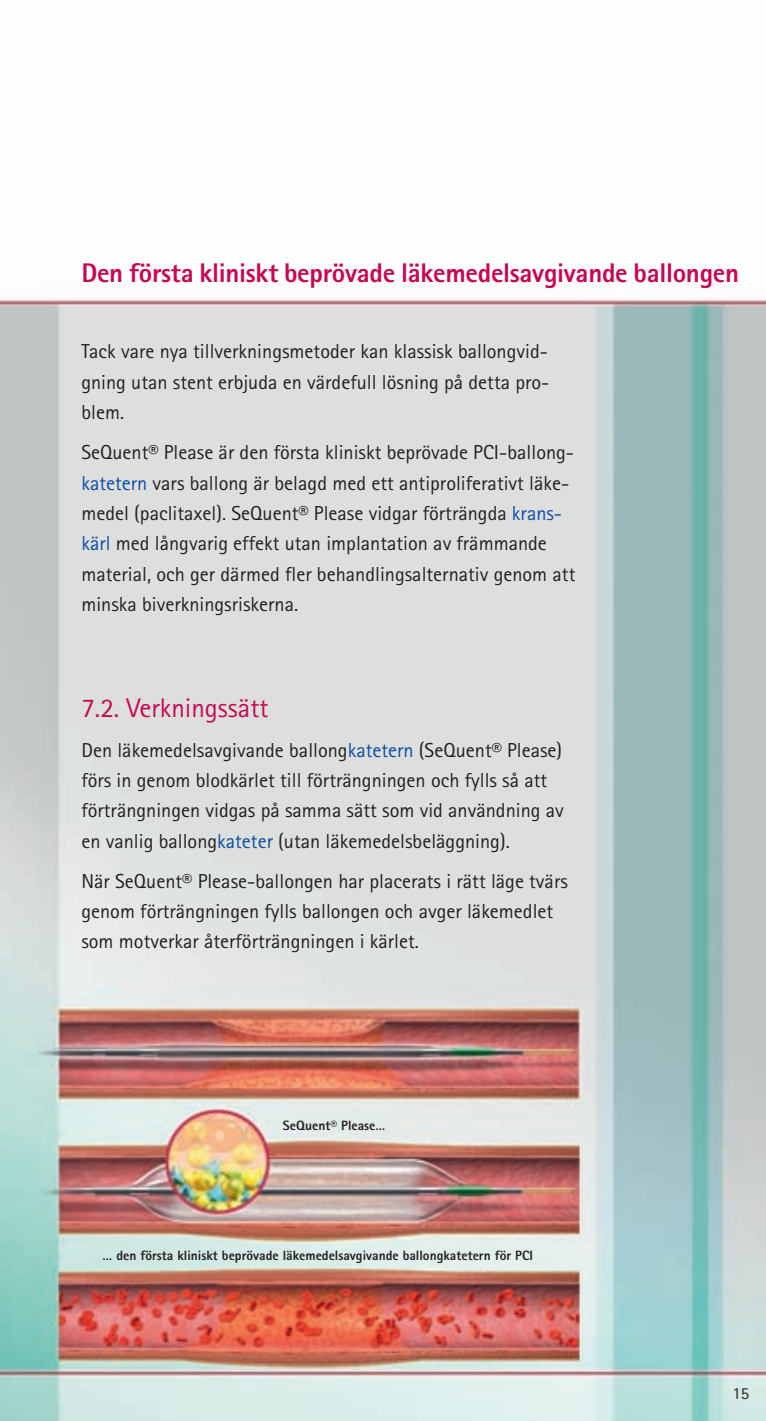
<style>
.page{position:relative;width:766px;height:1421px;background:#fff}
.page>*{position:absolute;margin:0;border:0;box-sizing:border-box;transform-origin:0 0}
.t1{font:800 27px "Rotis Sans Serif";letter-spacing:-.01em;color:#c70851}
.t2{font:27px "Rotis Sans Serif";color:#c70851}
.t3{font:20.25px/30.4px "Rotis Sans Serif";color:#231f20}
.t4{font:16.88px "Rotis Sans Serif";color:#231f20}
.t5{font:800 13.5px "Rotis Sans Serif";color:#231f20}
.s1{color:#0d4da1}
</style>
<div class="page">
<img style="left:0;top:298px;width:765px;height:1123px">
<h1 class="t1" style="left:81px;top:263px;width:659px">Den första kliniskt beprövade läkemedelsavgivande ballongen</h1>
<p class="t3" style="left:81px;top:338px;width:469px;text-align:justify">Tack vare nya tillverkningsmetoder kan klassisk ballongvid&shy;gning utan stent erbjuda en värdefull lösning på detta pro&shy;blem.</p>
<p class="t3" style="left:81px;top:439px;width:495px">SeQuent® Please är den första kliniskt beprövade PCI-ballong&shy;<span class="s1">katetern</span> vars ballong är belagd med ett antiproliferativt läke&shy;medel (paclitaxel). SeQuent® Please vidgar förträngda <span class="s1">krans&shy;kärl</span> med långvarig effekt utan implantation av främmande material, och ger därmed fler behandlingsalternativ genom att minska biverkningsriskerna.</p>
<h1 class="t2" style="left:81px;top:698px;width:188px">7.2. Verkningssätt</h1>
<p class="t3" style="left:81px;top:736px;width:484px">Den läkemedelsavgivande ballong<span class="s1">katetern</span> (SeQuent® Please) förs in genom blodkärlet till förträngningen och fylls så att förträngningen vidgas på samma sätt som vid användning av en vanlig ballong<span class="s1">kateter</span> (utan läkemedelsbeläggning).</p>
<p class="t3" style="left:81px;top:867px;width:488px">När SeQuent® Please-ballongen har placerats i rätt läge tvärs genom förträngningen fylls ballongen och avger läkemedlet som motverkar återförträngningen i kärlet.</p>
<p class="t5" style="left:283px;top:1121px;width:104px">SeQuent® Please…</p>
<p class="t5" style="left:103px;top:1250px;width:432px">… den första kliniskt beprövade läkemedelsavgivande ballongkatetern för PCI</p>
<p class="t4" style="left:732px;top:1387px;width:18px">15</p>
</div>
